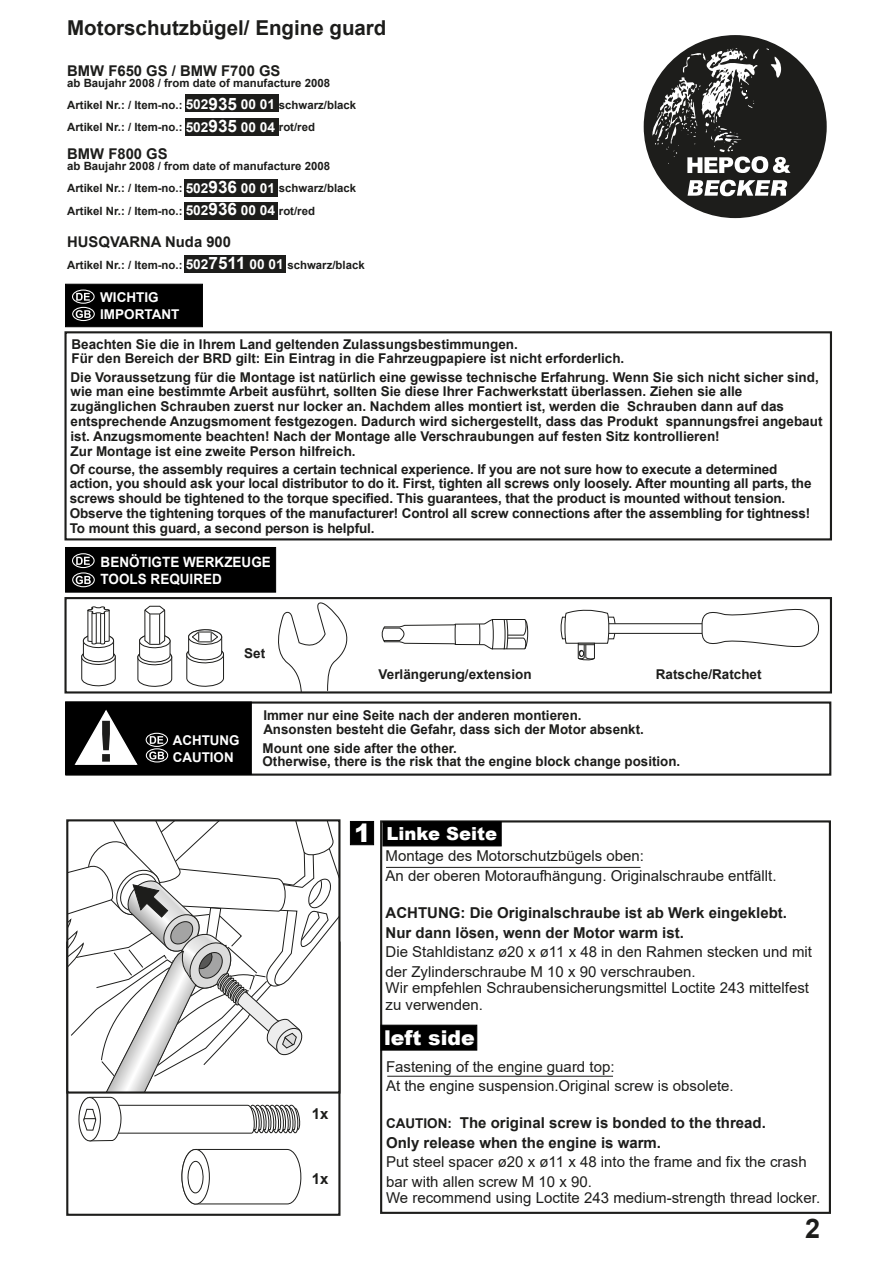
<style>
.page{position:relative;width:893px;height:1263px;background:#fff}
.page>*{position:absolute;margin:0;border:0;box-sizing:border-box;transform-origin:0 0}
.t1{font:700 27px "Arial";color:#1d1d1b}
.t2{font:900 25.2px "Arial";color:#fff}
.t3{font:700 20.55px "Arial";color:#1d1d1b}
.t4{font:900 20.4px "Arial";color:#fff}
.t5{font:900 18px "Arial";color:#fff}
.t6{font:15px/19.5px "Arial";color:#1d1d1b}
.t7{font:700 15px/19.5px "Arial";color:#1d1d1b}
.t8{font:700 14.85px "Arial";color:#1d1d1b}
.t9{font:700 14.1px/17px "Arial";color:#fff;scale:.95 1}
.t10{font:700 13.5px/14.9px "Arial";color:#1d1d1b}
.t11{font:700 13.5px/16.2px "Arial";color:#fff}
.t12{font:700 11.4px/22.2px "Arial";color:#1d1d1b}
.s1{font-size:13.65px;color:#fff}
.s2{font-size:17.1px;color:#fff}
.s3{font-size:13.5px}
</style>
<div class="page">
<div style="left:644px;top:35px;width:183px;height:183px;background:#1d1d1b;border-radius:50%"></div>
<svg style="left:688px;top:180px;width:99px;height:16px"></svg>
<svg style="left:651px;top:48px;width:139px;height:125px"></svg>
<div style="left:380px;top:820px;width:451px;height:394px;border:2px solid #1d1d1b"></div>
<div style="left:350px;top:821px;width:24px;height:24px;background:#000;border:1px solid #000"></div>
<hr style="left:386px;top:867px;width:254px;height:1px;background:#1d1d1b">
<div style="left:383px;top:821px;width:118px;height:25px;background:#000"></div>
<div style="left:381px;top:1025px;width:96px;height:25px;background:#000;border:1px solid #000"></div>
<hr style="left:387px;top:1076px;width:226px;height:1px;background:#1d1d1b">
<svg style="left:67px;top:820px;width:272px;height:387px"></svg>
<div style="left:64px;top:331px;width:768px;height:209px;border:2px solid #1d1d1b"></div>
<div style="left:64px;top:597px;width:768px;height:96px;border:2px solid #1d1d1b"></div>
<svg style="left:381px;top:619px;width:148px;height:31px"></svg>
<svg style="left:81px;top:606px;width:35px;height:81px"></svg>
<div style="left:604px;top:623px;width:101px;height:11px;border:1px solid #1d1d1b"></div>
<svg style="left:561px;top:609px;width:55px;height:52px"></svg>
<svg style="left:701px;top:608px;width:118px;height:40px"></svg>
<svg style="left:276px;top:602px;width:77px;height:91px"></svg>
<div style="left:185px;top:118px;width:94px;height:17px;background:#1d1d1b"></div>
<div style="left:184px;top:202px;width:94px;height:18px;background:#1d1d1b"></div>
<div style="left:184px;top:255px;width:102px;height:18px;background:#1d1d1b"></div>
<div style="left:184px;top:179px;width:94px;height:18px;background:#1d1d1b"></div>
<div style="left:185px;top:94px;width:94px;height:18px;background:#1d1d1b"></div>
<div style="left:65px;top:284px;width:138px;height:43px;background:#000;border:1px solid #000"></div>
<svg style="left:76px;top:293px;width:14px;height:8px"></svg>
<div style="left:72px;top:289px;width:23px;height:15px;border:1px solid #fff;border-radius:50%"></div>
<svg style="left:76px;top:310px;width:15px;height:8px"></svg>
<div style="left:72px;top:307px;width:23px;height:14px;border:1px solid #fff;border-radius:50%"></div>
<div style="left:65px;top:701px;width:766px;height:75px;border:2px solid #1d1d1b"></div>
<div style="left:65px;top:702px;width:187px;height:73px;background:#000"></div>
<svg style="left:74px;top:709px;width:64px;height:56px"></svg>
<svg style="left:150px;top:736px;width:13px;height:8px"></svg>
<div style="left:146px;top:733px;width:22px;height:14px;border:1px solid #fff;border-radius:50%"></div>
<svg style="left:149px;top:751px;width:15px;height:8px"></svg>
<div style="left:146px;top:748px;width:22px;height:14px;border:1px solid #fff;border-radius:50%"></div>
<svg style="left:186px;top:629px;width:38px;height:58px"></svg>
<svg style="left:137px;top:605px;width:36px;height:82px"></svg>
<div style="left:65px;top:547px;width:211px;height:45px;background:#000"></div>
<svg style="left:76px;top:557px;width:14px;height:8px"></svg>
<div style="left:72px;top:553px;width:23px;height:15px;border:1px solid #fff;border-radius:50%"></div>
<svg style="left:76px;top:576px;width:15px;height:8px"></svg>
<div style="left:72px;top:572px;width:23px;height:15px;border:1px solid #fff;border-radius:50%"></div>
<h3 class="t3" style="left:67px;top:13px;width:321px">Motorschutzbügel/ Engine guard</h3>
<p class="t8" style="left:67px;top:60px;width:215px">BMW F650 GS / BMW F700 GS</p>
<p class="t12" style="left:67px;top:72px;width:290px">ab Baujahr 2008 / from date of manufacture 2008<br>Artikel Nr.: / Item-no.: <span class="s1">502</span><span class="s2">935</span> <span class="s1">00 01</span> schwarz/black<br>Artikel Nr.: / Item-no.: <span class="s1">502</span><span class="s2">935</span> <span class="s1">00 04</span> rot/red</p>
<p class="t8" style="left:67px;top:143px;width:102px">BMW F800 GS</p>
<p class="t12" style="left:67px;top:155px;width:290px">ab Baujahr 2008 / from date of manufacture 2008<br>Artikel Nr.: / Item-no.: <span class="s1">502</span><span class="s2">936</span> <span class="s1">00 01</span> schwarz/black<br>Artikel Nr.: / Item-no.: <span class="s1">502</span><span class="s2">936</span> <span class="s1">00 04</span> rot/red</p>
<p class="t8" style="left:67px;top:231px;width:165px">HUSQVARNA Nuda 900</p>
<p class="t12" style="left:67px;top:254px;width:299px">Artikel Nr.: / Item-no.: <span class="s1">502</span><span class="s2">7511</span> <span class="s1">00 01</span> schwarz/black</p>
<p class="t11" style="left:100px;top:290px;width:81px">WICHTIG<br>IMPORTANT</p>
<p class="t10" style="left:71px;top:337px;width:554px">Beachten Sie die in Ihrem Land geltenden Zulassungsbestimmungen.<br>Für den Bereich der BRD gilt: Ein Eintrag in die Fahrzeugpapiere ist nicht erforderlich.</p>
<p class="t10" style="left:71px;top:370px;width:753px">Die Voraussetzung für die Montage ist natürlich eine gewisse technische Erfahrung. Wenn Sie sich nicht sicher sind, wie man eine bestimmte Arbeit ausführt, sollten Sie diese Ihrer Fachwerkstatt überlassen. Ziehen sie alle zugänglichen Schrauben zuerst nur locker an. Nachdem alles montiert ist, werden die Schrauben dann auf das entsprechende Anzugsmoment festgezogen. Dadurch wird sichergestellt, dass das Produkt spannungsfrei angebaut ist. Anzugsmomente beachten! Nach der Montage alle Verschraubungen auf festen Sitz kontrollieren!<br>Zur Montage ist eine zweite Person hilfreich.</p>
<p class="t10" style="left:70px;top:461px;width:743px">Of course, the assembly requires a certain technical experience. If you are not sure how to execute a determined action, you should ask your local distributor to do it. First, tighten all screws only loosely. After mounting all parts, the screws should be tightened to the torque specified. This guarantees, that the product is mounted without tension.<br>Observe the tightening torques of the manufacturer! Control all screw connections after the assembling for tightness!<br>To mount this guard, a second person is helpful.</p>
<p class="t9" style="left:101px;top:553px;width:181px">BENÖTIGTE WERKZEUGE<br>TOOLS REQUIRED</p>
<p class="t10" style="left:244px;top:646px;width:23px">Set</p>
<p class="t10" style="left:379px;top:667px;width:155px">Verlängerung/extension</p>
<p class="t10" style="left:656px;top:667px;width:107px">Ratsche/Ratchet</p>
<p class="t11" style="left:173px;top:733px;width:68px">ACHTUNG<br>CAUTION</p>
<p class="t10" style="left:263px;top:709px;width:382px;line-height:13.5px">Immer nur eine Seite nach der anderen montieren.<br>Ansonsten besteht die Gefahr, dass sich der Motor absenkt.</p>
<p class="t10" style="left:263px;top:741px;width:419px;line-height:13.5px">Mount one side after the other.<br>Otherwise, there is the risk that the engine block change position.</p>
<p class="t7" style="left:312px;top:1104px;width:18px">1x</p>
<p class="t7" style="left:312px;top:1169px;width:18px">1x</p>
<h2 class="t2" style="left:354px;top:815px;width:18px">1</h2>
<h3 class="t5" style="left:387px;top:820px;width:112px">Linke Seite</h3>
<p class="t6" style="left:385px;top:846px;width:393px">Montage des Motorschutzbügels oben:<br>An der oberen Motoraufhängung. Originalschraube entfällt.</p>
<p class="t7" style="left:385px;top:903px;width:403px">ACHTUNG: Die Originalschraube ist ab Werk eingeklebt.<br>Nur dann lösen, wenn der Motor warm ist.</p>
<p class="t6" style="left:385px;top:942px;width:428px">Die Stahldistanz ø20 x ø11 x 48 in den Rahmen stecken und mit der Zylinderschraube M 10 x 90 verschrauben.</p>
<p class="t6" style="left:385px;top:980px;width:425px;line-height:16.5px">Wir empfehlen Schraubensicherungsmittel Loctite 243 mittelfest zu verwenden.</p>
<h3 class="t4" style="left:384px;top:1022px;width:92px">left side</h3>
<p class="t6" style="left:386px;top:1057px;width:349px">Fastening of the engine guard top:<br>At the engine suspension.Original screw is obsolete.</p>
<p class="t7" style="left:386px;top:1113px;width:381px"><span class="s3">CAUTION:</span> The original screw is bonded to the thread.<br>Only release when the engine is warm.</p>
<p class="t6" style="left:386px;top:1152px;width:422px">Put steel spacer ø20 x ø11 x 48 into the frame and fix the crash bar with allen screw M 10 x 90.</p>
<p class="t6" style="left:386px;top:1188px;width:436px">We recommend using Loctite 243 medium-strength thread locker.</p>
<h1 class="t1" style="left:805px;top:1210px;width:17px">2</h1>
</div>
